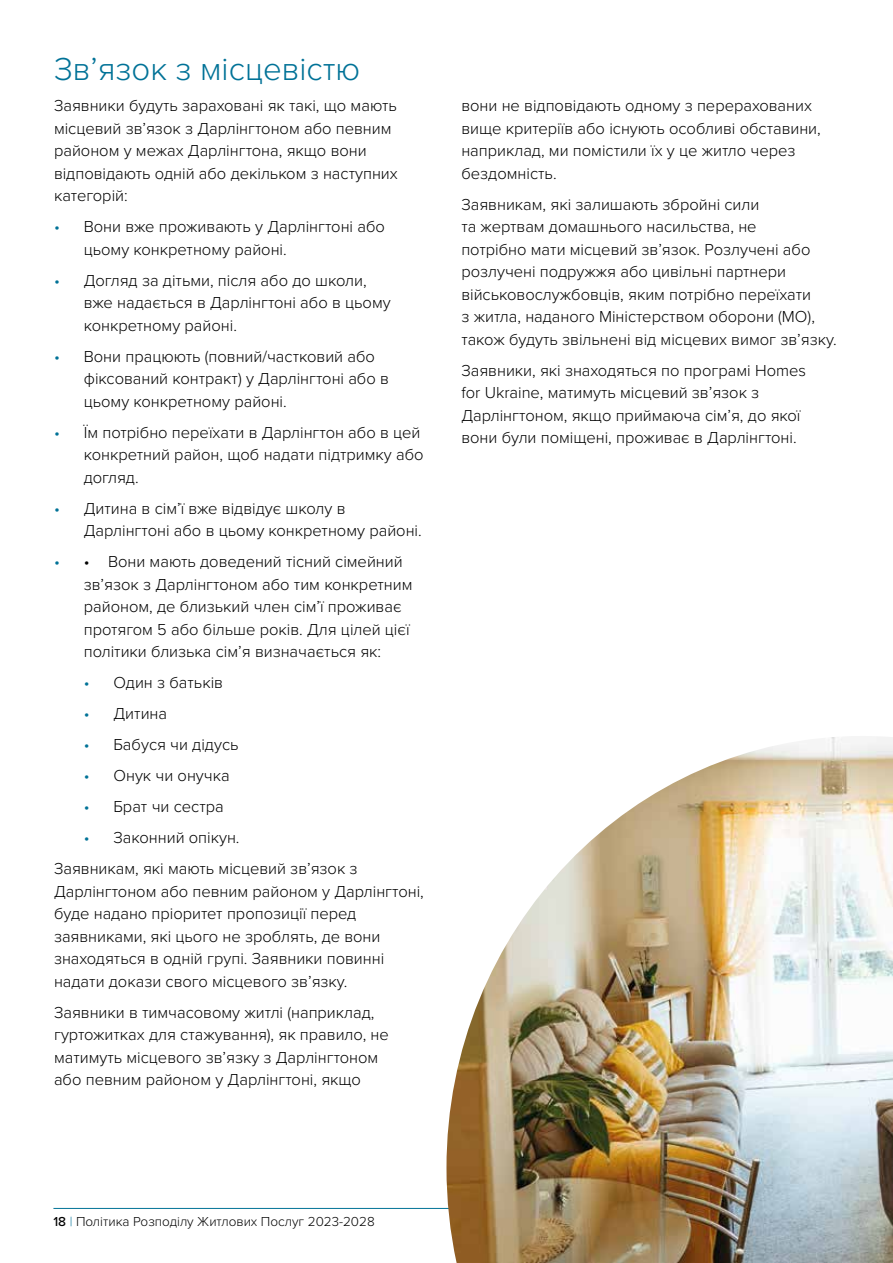
<style>
.page{position:relative;width:893px;height:1263px;background:#fff}
.page>*{position:absolute;margin:0;border:0;box-sizing:border-box;transform-origin:0 0}
.t1{font:300 33px "Proxima Nova";color:#007297}
.t2{font:300 16.5px/22.5px "Proxima Nova";color:#000}
.t3{font:300 13.5px "Proxima Nova";color:#000}
.s1{color:#007297}
.s2{font-weight:500}
</style>
<div class="page">
<hr style="left:53px;top:1208px;width:785px;height:1px;background:#007297">
<img style="left:446px;top:737px;width:447px;height:526px">
<h1 class="t1" style="left:54px;top:44px;width:308px">Зв’язок з місцевістю</h1>
<p class="t2" style="left:54px;top:93px;width:345px">Заявники будуть зараховані як такі, що мають місцевий зв’язок з Дарлінгтоном або певним районом у межах Дарлінгтона, якщо вони відповідають одній або декільком з наступних категорій:</p>
<p class="t2" style="left:84px;top:214px;width:303px;text-indent:-30px"><span class="s1">•</span> Вони вже проживають у Дарлінгтоні або цьому конкретному районі.</p>
<p class="t2" style="left:84px;top:268px;width:308px;text-indent:-30px"><span class="s1">•</span> Догляд за дітьми, після або до школи, вже надається в Дарлінгтоні або в цьому конкретному районі.</p>
<p class="t2" style="left:84px;top:344px;width:307px;text-indent:-30px"><span class="s1">•</span> Вони працюють (повний/частковий або фіксований контракт) у Дарлінгтоні або в цьому конкретному районі.</p>
<p class="t2" style="left:84px;top:420px;width:341px;text-indent:-30px"><span class="s1">•</span> Їм потрібно переїхати в Дарлінгтон або в цей конкретний район, щоб надати підтримку або догляд.</p>
<p class="t2" style="left:84px;top:496px;width:339px;text-indent:-30px"><span class="s1">•</span> Дитина в сім’ї вже відвідує школу в<br>Дарлінгтоні або в цьому конкретному районі.</p>
<p class="t2" style="left:84px;top:550px;width:330px;text-indent:-30px"><span class="s1">•</span> • Вони мають доведений тісний сімейний зв’язок з Дарлінгтоном або тим конкретним районом, де близький член сім’ї проживає протягом 5 або більше років. Для цілей цієї політики близька сім’я визначається як:</p>
<p class="t2" style="left:84px;top:671px;width:141px"><span class="s1">•</span> Один з батьків</p>
<p class="t2" style="left:84px;top:702px;width:85px"><span class="s1">•</span> Дитина</p>
<p class="t2" style="left:84px;top:733px;width:156px"><span class="s1">•</span> Бабуся чи дідусь</p>
<p class="t2" style="left:84px;top:764px;width:147px"><span class="s1">•</span> Онук чи онучка</p>
<p class="t2" style="left:84px;top:795px;width:142px"><span class="s1">•</span> Брат чи сестра</p>
<p class="t2" style="left:54px;top:821px;width:305px;line-height:31px;text-indent:30px"><span class="s1">•</span> Законний опікун.<br>Заявникам, які мають місцевий зв’язок з</p>
<p class="t2" style="left:54px;top:879px;width:371px">Дарлінгтоном або певним районом у Дарлінгтоні, буде надано пріоритет пропозиції перед заявниками, які цього не зроблять, де вони знаходяться в одній групі. Заявники повинні надати докази свого місцевого зв’язку.</p>
<p class="t2" style="left:54px;top:1000px;width:336px">Заявники в тимчасовому житлі (наприклад, гуртожитках для стажування), як правило, не матимуть місцевого зв’язку з Дарлінгтоном або певним районом у Дарлінгтоні, якщо</p>
<p class="t2" style="left:461px;top:94px;width:361px">вони не відповідають одному з перерахованих вище критеріїв або існують особливі обставини, наприклад, ми помістили їх у це житло через бездомність.</p>
<p class="t2" style="left:461px;top:192px;width:377px">Заявникам, які залишають збройні сили<br>та жертвам домашнього насильства, не<br>потрібно мати місцевий зв’язок. Розлучені або розлучені подружжя або цивільні партнери військовослужбовців, яким потрібно переїхати<br>з житла, наданого Міністерством оборони (МО), також будуть звільнені від місцевих вимог зв’язку.</p>
<p class="t2" style="left:461px;top:358px;width:346px">Заявники, які знаходяться по програмі Homes for Ukraine, матимуть місцевий зв’язок з Дарлінгтоном, якщо приймаюча сім’я, до якої вони були поміщені, проживає в Дарлінгтоні.</p>
<p class="t3" style="left:53px;top:1211px;width:323px"><span class="s2">18</span> <span class="s1">|</span> Політика Розподілу Житлових Послуг 2023-2028</p>
</div>
